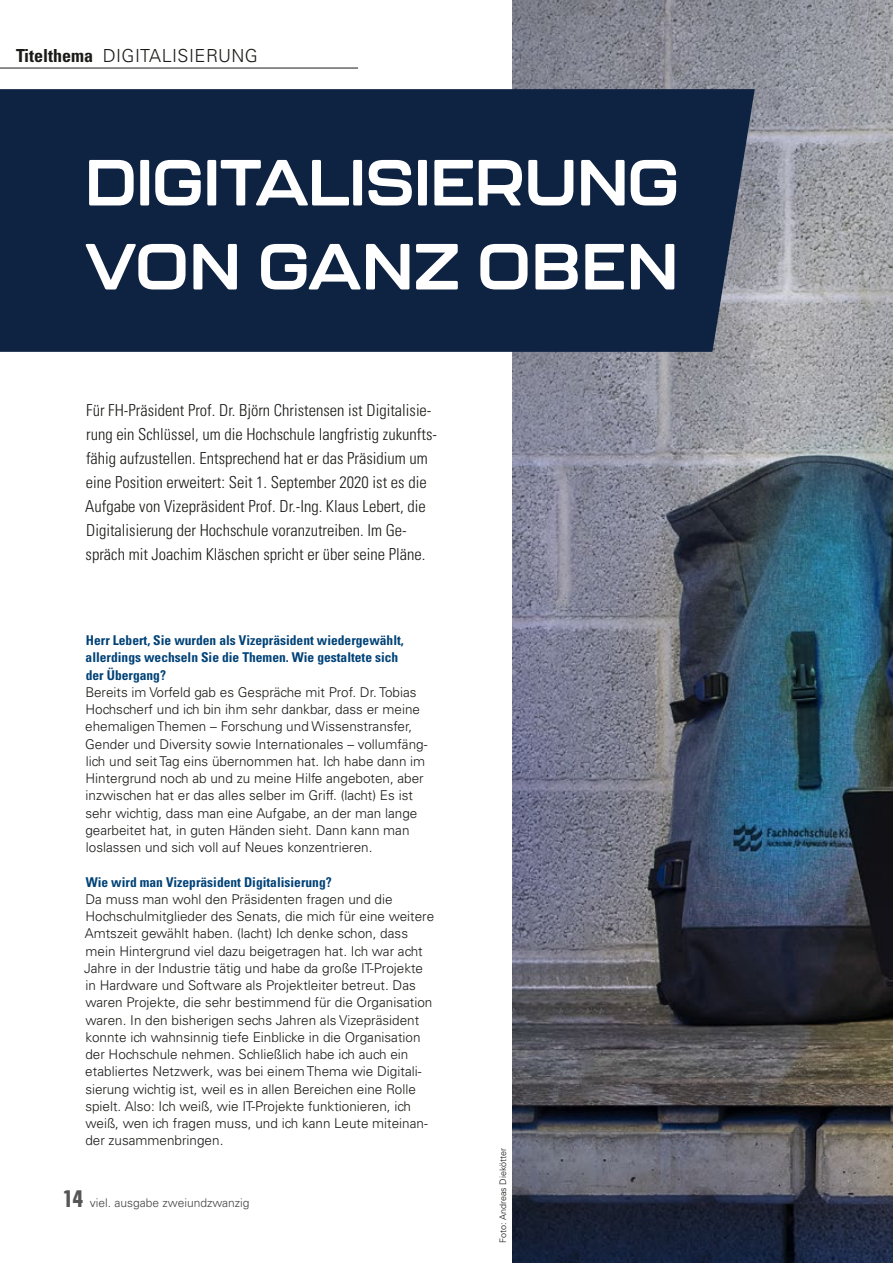
<style>
.page{position:relative;width:893px;height:1263px;background:#fff}
.page>*{position:absolute;margin:0;border:0;box-sizing:border-box;transform-origin:0 0}
._05_Inhalt_Fließtext{font:700 64.5px "Kallisto";letter-spacing:-.01em;color:#fff}
._05_Inhalt_Fließtext-2{font:700 64.5px "Kallisto";letter-spacing:.01em;color:#fff}
.t1{font:300 18px "Univers LT Std";letter-spacing:.025em;color:#1a1a18}
._04_Lead{font:300 condensed 16.5px/24px "Univers LT Std";color:#1a1a18}
._05_Inhalt_Fließtext-3{font:300 13.5px/17.2px "Univers LT Std";color:#1a1a18}
._05_Inhalt_Fließtext-4{font:700 condensed 13.5px/17.2px "Univers LT Std";color:#004277}
.t2{font:300 12px "Univers LT Std";color:#444343}
._15_Fotonachweis{font:300 9px "Univers LT Std";color:#1a1a18}
.s1{font-weight:700;font-stretch:condensed}
.s2{font-family:"Folio";font-weight:700;font-stretch:condensed;font-size:24px;color:#565656}
</style>
<div class="page">
<img style="left:512px;top:0;width:381px;height:1263px">
<div style="left:0;top:89px;width:755px;height:263px;background:#0e2242"></div>
<hr style="left:0;top:68px;width:358px;height:1px;background:#1a1a18">
<h2 class="t1" style="left:16px;top:45px;width:243px"><span class="s1">Titelthema</span> DIGITALISIERUNG</h2>
<p class="_05_Inhalt_Fließtext" style="left:85px;top:143px;width:596px">DIGITALISIERUNG</p>
<p class="_05_Inhalt_Fließtext-2" style="left:85px;top:227px;width:595px">VON GANZ OBEN</p>
<p class="_04_Lead" style="left:85px;top:398px;width:353px">Für FH-Präsident Prof. Dr. Björn Christensen ist Digitalisie&shy;rung ein Schlüssel, um die Hochschule langfristig zukunfts&shy;fähig aufzustellen. Entsprechend hat er das Präsidium um eine Position erweitert: Seit 1. September 2020 ist es die Aufgabe von Vizepräsident Prof. Dr.-Ing. Klaus Lebert, die Digitalisierung der Hochschule voranzutreiben. Im Ge&shy;spräch mit Joachim Kläschen spricht er über seine Pläne.</p>
<p class="_05_Inhalt_Fließtext-4" style="left:86px;top:632px;width:320px">Herr Lebert, Sie wurden als Vizepräsident wiedergewählt, allerdings wechseln Sie die Themen. Wie gestaltete sich der Übergang?</p>
<p class="_05_Inhalt_Fließtext-3" style="left:85px;top:683px;width:344px">Bereits im Vorfeld gab es Gespräche mit Prof. Dr. Tobias Hochscherf und ich bin ihm sehr dankbar, dass er meine ehemaligen Themen – Forschung und Wissenstransfer, Gender und Diversity sowie Internationales – vollumfäng&shy;lich und seit Tag eins übernommen hat. Ich habe dann im Hintergrund noch ab und zu meine Hilfe angeboten, aber inzwischen hat er das alles selber im Griff. (lacht) Es ist sehr wichtig, dass man eine Aufgabe, an der man lange gearbeitet hat, in guten Händen sieht. Dann kann man loslassen und sich voll auf Neues konzentrieren.</p>
<p class="_05_Inhalt_Fließtext-4" style="left:86px;top:873px;width:247px">Wie wird man Vizepräsident Digitalisierung?</p>
<p class="_05_Inhalt_Fließtext-3" style="left:84px;top:890px;width:351px">Da muss man wohl den Präsidenten fragen und die Hochschulmitglieder des Senats, die mich für eine weitere Amtszeit gewählt haben. (lacht) Ich denke schon, dass mein Hintergrund viel dazu beigetragen hat. Ich war acht Jahre in der Industrie tätig und habe da große IT-Projekte in Hardware und Software als Projektleiter betreut. Das waren Projekte, die sehr bestimmend für die Organisation waren. In den bisherigen sechs Jahren als Vizepräsident konnte ich wahnsinnig tiefe Einblicke in die Organisation der Hochschule nehmen. Schließlich habe ich auch ein etabliertes Netzwerk, was bei einem Thema wie Digitali&shy;sierung wichtig ist, weil es in allen Bereichen eine Rolle spielt. Also: Ich weiß, wie IT-Projekte funktionieren, ich weiß, wen ich fragen muss, und ich kann Leute miteinan&shy;der zusammenbringen.</p>
<p class="t2" style="left:63px;top:1196px;width:188px"><span class="s2">14</span> viel. ausgabe zweiundzwanzig</p>
<p class="_15_Fotonachweis" style="left:497px;top:1243px;width:96px;rotate:-90deg">Foto: Andreas Diekötter</p>
</div>
